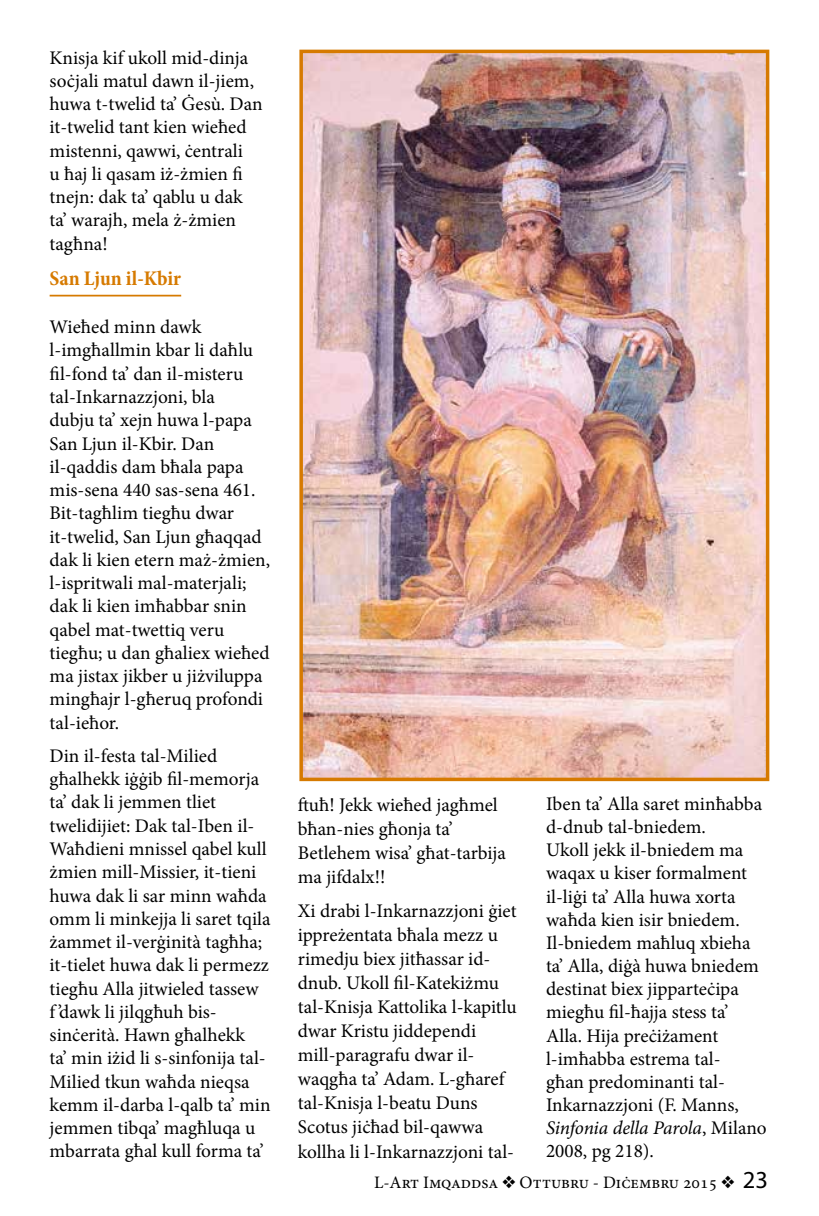
<style>
.page{position:relative;width:819px;height:1216px;background:#fff}
.page>*{position:absolute;margin:0;border:0;box-sizing:border-box;transform-origin:0 0}
.t1{font:700 condensed 21px "Minion Pro";color:#d67a00}
.t2{font:19.25px/23.3px "Minion Pro";color:#000}
.t3{font:17.5px "Minion Pro";color:#000}
.s1{font-style:italic}
.s2{font-family:"Myriad Pro";font-size:24.5px}
</style>
<div class="page">
<hr style="left:50px;top:295px;width:131px;height:1px;background:#d67a00">
<img style="left:304px;top:55px;width:460px;height:721px">
<div style="left:299px;top:50px;width:470px;height:731px;border:4px solid #d67a00"></div>
<p class="t2" style="left:50px;top:46px;width:214px">Knisja kif ukoll mid-dinja soċjali matul dawn il-jiem, huwa t-twelid ta’ Ġesù. Dan it-twelid tant kien wieħed mistenni, qawwi, ċentrali<br>u ħaj li qasam iż-żmien fi tnejn: dak ta’ qablu u dak ta’ warajh, mela ż-żmien tagħna!</p>
<p class="t1" style="left:50px;top:264px;width:133px">San Ljun il-Kbir</p>
<p class="t2" style="left:50px;top:315px;width:222px">Wieħed minn dawk l-imgħallmin kbar li daħlu fil-fond ta’ dan il-misteru tal-Inkarnazzjoni, bla<br>dubju ta’ xejn huwa l-papa<br>San Ljun il-Kbir. Dan il-qaddis dam bħala papa mis-sena 440 sas-sena 461.<br>Bit-tagħlim tiegħu dwar it-twelid, San Ljun għaqqad dak li kien etern maż-żmien, l-ispritwali mal-materjali; dak li kien imħabbar snin qabel mat-twettiq veru tiegħu; u dan għaliex wieħed ma jistax jikber u jiżviluppa mingħajr l-għeruq profondi tal-ieħor.</p>
<p class="t2" style="left:50px;top:744px;width:222px">Din il-festa tal-Milied għalhekk iġġib fil-memorja ta’ dak li jemmen tliet twelidijiet: Dak tal-Iben il-<br>Waħdieni mnissel qabel kull żmien mill-Missier, it-tieni huwa dak li sar minn waħda omm li minkejja li saret tqila żammet il-verġinità tagħha; it-tielet huwa dak li permezz tiegħu Alla jitwieled tassew<br>f ’dawk li jilqgħuh bis&shy;sinċerità. Hawn għalhekk<br>ta’ min iżid li s-sinfonija tal-<br>Milied tkun waħda nieqsa kemm il-darba l-qalb ta’ min jemmen tibqa’ magħluqa u mbarrata għal kull forma ta’</p>
<p class="t2" style="left:546px;top:792px;width:222px">Iben ta’ Alla saret minħabba d-dnub tal-bniedem.<br>Ukoll jekk il-bniedem ma waqax u kiser formalment il-liġi ta’ Alla huwa xorta waħda kien isir bniedem.<br>Il-bniedem maħluq xbieha ta’ Alla, diġà huwa bniedem destinat biex jipparteċipa miegħu fil-ħajja stess ta’<br>Alla. Hija preċiżament l-imħabba estrema tal-<br>għan predominanti tal-<br>Inkarnazzjoni (F. Manns,<br><span class="s1">Sinfonia della Parola</span>, Milano<br>2008, pg 218).</p>
<p class="t3" style="left:374px;top:1170px;width:395px">L-Art Imqaddsa ❖ Ottubru - Diċembru 2015 ❖ <span class="s2">23</span></p>
<p class="t2" style="left:298px;top:793px;width:209px;line-height:24px">ftuħ! Jekk wieħed jagħmel bħan-nies għonja ta’<br>Betlehem wisa’ għat-tarbija ma jifdalx!!</p>
<p class="t2" style="left:298px;top:899px;width:220px;line-height:24px">Xi drabi l-Inkarnazzjoni ġiet ippreżentata bħala mezz u rimedju biex jitħassar id&shy;dnub. Ukoll fil-Katekiżmu tal-Knisja Kattolika l-kapitlu dwar Kristu jiddependi mill-paragrafu dwar il&shy;waqgħa ta’ Adam. L-għaref tal-Knisja l-beatu Duns<br>Scotus jiċħad bil-qawwa kollha li l-Inkarnazzjoni tal-</p>
</div>
